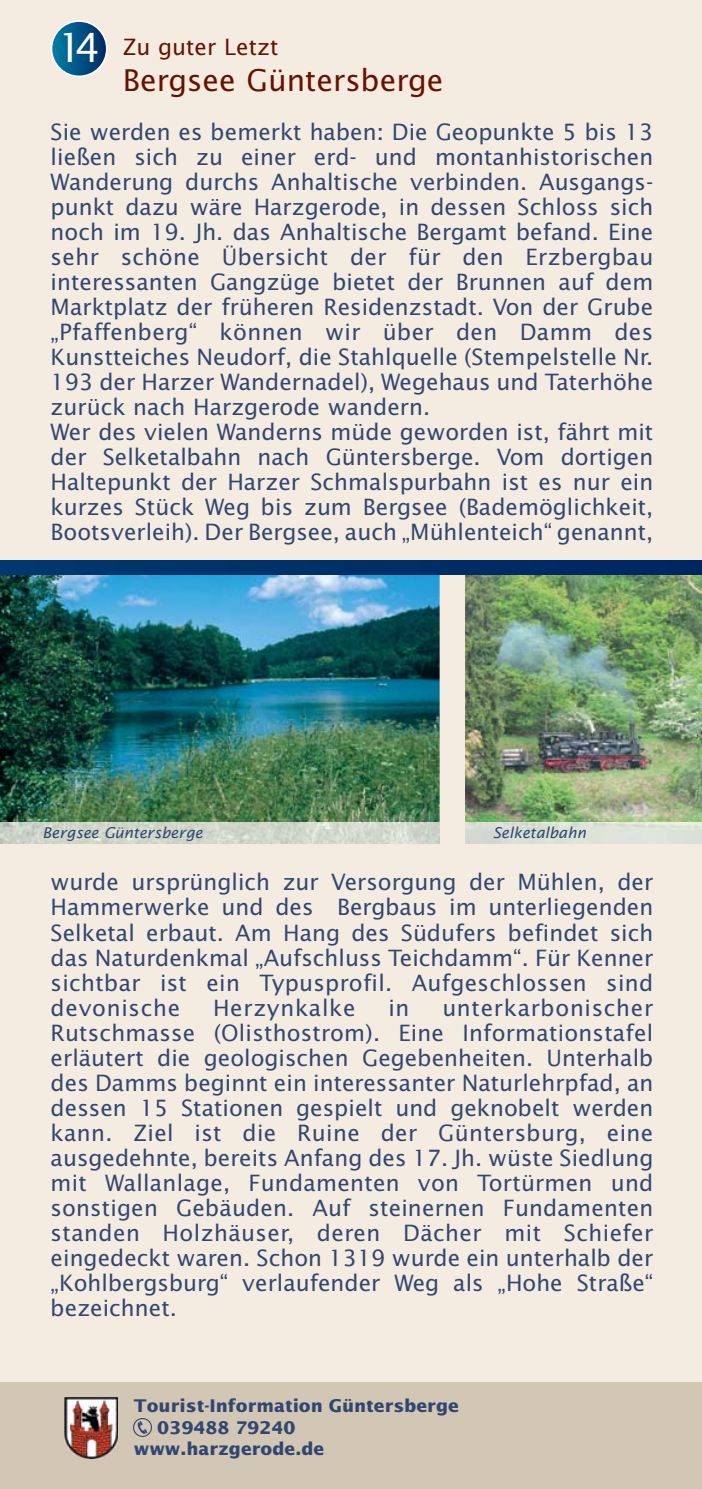
<style>
.page{position:relative;width:702px;height:1489px;background:#fff}
.page>*{position:absolute;margin:0;border:0;box-sizing:border-box;transform-origin:0 0}
.t1{font:40.25px "Lucida Sans Std";color:#fff}
.t2{font:30px "Lucida Sans Std";color:#671200}
.t3{font:22.5px/25px "Lucida Sans Std";color:#314671;text-align:justify}
.t4{font:22.5px "Lucida Sans Std";color:#671200}
.t5{font:22.5px "Lucida Sans Std";letter-spacing:.03em;color:#314671}
.t6{font:700 17.5px "Lucida Sans";color:#314671}
.t7{font:italic 15px "Lucida Sans";color:#314671}
</style>
<div class="page">
<div style="left:0;top:0;width:702px;height:1488px;background:#f4ece0"></div>
<div style="left:0;top:1382px;width:702px;height:106px;background:#d2c7b5"></div>
<img style="left:134px;top:1418px;width:18px;height:18px">
<img style="left:65px;top:1397px;width:52px;height:61px">
<img style="left:0;top:574px;width:439px;height:248px">
<img style="left:0;top:822px;width:439px;height:21px">
<svg style="left:51px;top:21px;width:56px;height:55px;background:#095989"></svg>
<div style="left:51px;top:20px;width:57px;height:57px;border:2px solid #fff;border-radius:50%"></div>
<img style="left:465px;top:574px;width:236px;height:248px">
<div style="left:0;top:560px;width:702px;height:14px;background:#002f68"></div>
<img style="left:701px;top:353px;width:1px;height:850px">
<h1 class="t1" style="left:57px;top:29px;width:44px">14</h1>
<p class="t4" style="left:123px;top:36px;width:157px">Zu guter Letzt</p>
<h2 class="t2" style="left:123px;top:66px;width:322px">Bergsee Güntersberge</h2>
<p class="t3" style="left:51px;top:121px;width:604px;text-align:left">Sie werden es bemerkt haben: Die Geopunkte 5 bis 13 ließen sich zu einer erd- und montanhistorischen Wanderung durchs Anhaltische verbinden. Ausgangs&shy;punkt dazu wäre Harzgerode, in dessen Schloss sich noch im 19. Jh. das Anhaltische Bergamt befand. Eine sehr schöne Übersicht der für den Erzbergbau interessanten Gangzüge bietet der Brunnen auf dem Marktplatz der früheren Residenzstadt. Von der Grube „Pfaffenberg“ können wir über den Damm des Kunstteiches Neudorf, die Stahlquelle (Stempel stelle Nr.<br>193 der Harzer Wandernadel), Wegehaus und Taterhöhe zurück nach Harzgerode wandern.<br>Wer des vielen Wanderns müde geworden ist, fährt mit der Selketalbahn nach Güntersberge. Vom dortigen Haltepunkt der Harzer Schmalspurbahn ist es nur ein kurzes Stück Weg bis zum Bergsee (Bademöglichkeit, Bootsverleih). Der Bergsee, auch „Mühlenteich“ genannt,</p>
<p class="t7" style="left:43px;top:823px;width:162px">Bergsee Güntersberge</p>
<p class="t7" style="left:493px;top:823px;width:95px">Selketalbahn</p>
<p class="t3" style="left:51px;top:871px;width:604px">wurde ursprünglich zur Versorgung der Mühlen, der Hammerwerke und des Bergbaus im unterliegenden Selketal erbaut. Am Hang des Südufers befindet sich das Naturdenkmal „Aufschluss Teichdamm“. Für Kenner sichtbar ist ein Typusprofil. Aufgeschlossen sind devonische</p>
<p class="t3" style="left:51px;top:996px;width:604px;text-indent:391px">unterkarbonischer Rutschmasse (Olisthostrom). Eine Informationstafel erläutert die geologischen Gegebenheiten. Unterhalb des Damms beginnt ein interessanter Naturlehrpfad, an dessen 15 Stationen gespielt und geknobelt werden kann. Ziel ist die Ruine der Güntersburg, eine ausgedehnte, bereits Anfang des 17. Jh. wüste Siedlung mit Wallanlage, Fundamenten von Tortürmen und sonstigen Gebäuden. Auf steinernen Fundamenten standen Holzhäuser, deren Dächer mit Schiefer eingedeckt waren. Schon 1319 wurde ein unterhalb der „Kohlbergsburg“ verlaufender Weg als „Hohe Straße“ bezeichnet.</p>
<p class="t5" style="left:213px;top:996px;width:144px">Herzynkalke</p>
<p class="t3" style="left:388px;top:996px;width:23px">in</p>
<p class="t6" style="left:134px;top:1397px;width:326px">Tourist-Information Güntersberge</p>
<p class="t6" style="left:157px;top:1418px;width:140px">039488 79240</p>
<p class="t6" style="left:134px;top:1439px;width:192px">www.harzgerode.de</p>
</div>
